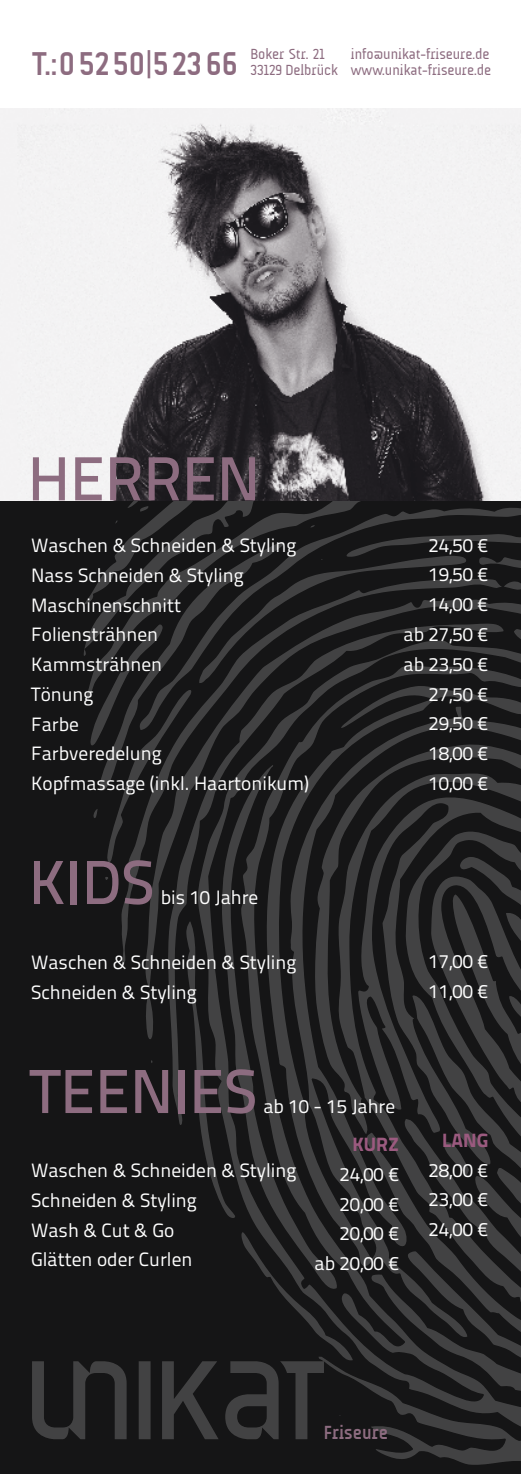
<style>
.page{position:relative;width:521px;height:1474px;background:#fff}
.page>*{position:absolute;margin:0;border:0;box-sizing:border-box;transform-origin:0 0}
.t1{font:61.95px "Titillium Text 25 L 600 wt";color:#8d6c80}
.t2{font:700 33.43px "A Udimat";letter-spacing:.06em;color:#8d6c80}
.t3{font:19.25px/29.8px "Titillium Text 25 L 400 wt";color:#fff}
.t4{font:19.25px "Titillium Text 25 L 999 wt";color:#9b5a7f}
.t5{font:700 19.25px "A Udimat";letter-spacing:.01em;color:#8d6c80}
.t6{font:14.88px/15.8px "A Udimat";color:#8d6c80}
</style>
<div class="page">
<div style="left:0;top:500px;width:521px;height:973px;background:#151516"></div>
<svg style="left:442px;top:508px;width:79px;height:9px"></svg>
<svg style="left:90px;top:656px;width:31px;height:91px"></svg>
<svg style="left:121px;top:579px;width:400px;height:384px"></svg>
<svg style="left:442px;top:534px;width:79px;height:34px"></svg>
<svg style="left:93px;top:809px;width:5px;height:9px"></svg>
<svg style="left:200px;top:1127px;width:321px;height:338px"></svg>
<svg style="left:144px;top:599px;width:377px;height:440px"></svg>
<svg style="left:257px;top:685px;width:264px;height:546px"></svg>
<svg style="left:84px;top:500px;width:358px;height:156px"></svg>
<svg style="left:167px;top:623px;width:337px;height:504px"></svg>
<svg style="left:313px;top:741px;width:208px;height:676px"></svg>
<svg style="left:405px;top:830px;width:116px;height:26px"></svg>
<svg style="left:404px;top:856px;width:117px;height:505px"></svg>
<img style="left:0;top:108px;width:521px;height:392px">
<svg style="left:32px;top:1361px;width:95px;height:78px"></svg>
<svg style="left:139px;top:1361px;width:12px;height:78px"></svg>
<svg style="left:162px;top:1361px;width:57px;height:78px"></svg>
<svg style="left:225px;top:1231px;width:128px;height:208px"></svg>
<h2 class="t2" style="left:33px;top:45px;width:206px">T.: 05250|52366</h2>
<p class="t6" style="left:250px;top:46px;width:89px">Boker Str. 21<br>33129 Delbrück</p>
<p class="t6" style="left:351px;top:46px;width:140px">info@unikat-friseure.de</p>
<p class="t6" style="left:351px;top:62px;width:142px">www.unikat-friseure.de</p>
<h1 class="t1" style="left:28px;top:432px;width:234px">HERREN</h1>
<p class="t3" style="left:31px;top:529px;width:279px">Waschen &amp; Schneiden &amp; Styling<br>Nass Schneiden &amp; Styling<br>Maschinenschnitt<br>Foliensträhnen<br>Kammsträhnen<br>Tönung<br>Farbe<br>Farbveredelung<br>Kopfmassage (inkl. Haartonikum)</p>
<h1 class="t1" style="left:29px;top:835px;width:127px">KIDS</h1>
<p class="t3" style="left:161px;top:881px;width:99px">bis 10 Jahre</p>
<p class="t3" style="left:31px;top:946px;width:267px">Waschen &amp; Schneiden &amp; Styling<br>Schneiden &amp; Styling</p>
<p class="t3" style="left:403px;top:529px;width:86px;text-align:right">24,50 €<br>19,50 €<br>14,00 € ab 27,50 € ab 23,50 €<br>27,50 €<br>29,50 €<br>18,00 €<br>10,00 €</p>
<p class="t3" style="left:429px;top:945px;width:61px">17,00 €<br>11,00 €</p>
<h1 class="t1" style="left:30px;top:1044px;width:229px">TEENIES</h1>
<p class="t3" style="left:263px;top:1090px;width:133px">ab 10 - 15 Jahre</p>
<p class="t3" style="left:31px;top:1154px;width:267px">Waschen &amp; Schneiden &amp; Styling<br>Schneiden &amp; Styling<br>Wash &amp; Cut &amp; Go<br>Glätten oder Curlen</p>
<p class="t4" style="left:352px;top:1129px;width:48px">KURZ</p>
<p class="t3" style="left:315px;top:1158px;width:86px;text-align:right">24,00 €<br>20,00 €<br>20,00 € ab 20,00 €</p>
<p class="t4" style="left:442px;top:1125px;width:48px">LANG</p>
<p class="t3" style="left:429px;top:1153px;width:61px;text-align:justify">28,00 € 23,00 € 24,00 €</p>
<p class="t5" style="left:324px;top:1421px;width:65px">Friseure</p>
</div>
